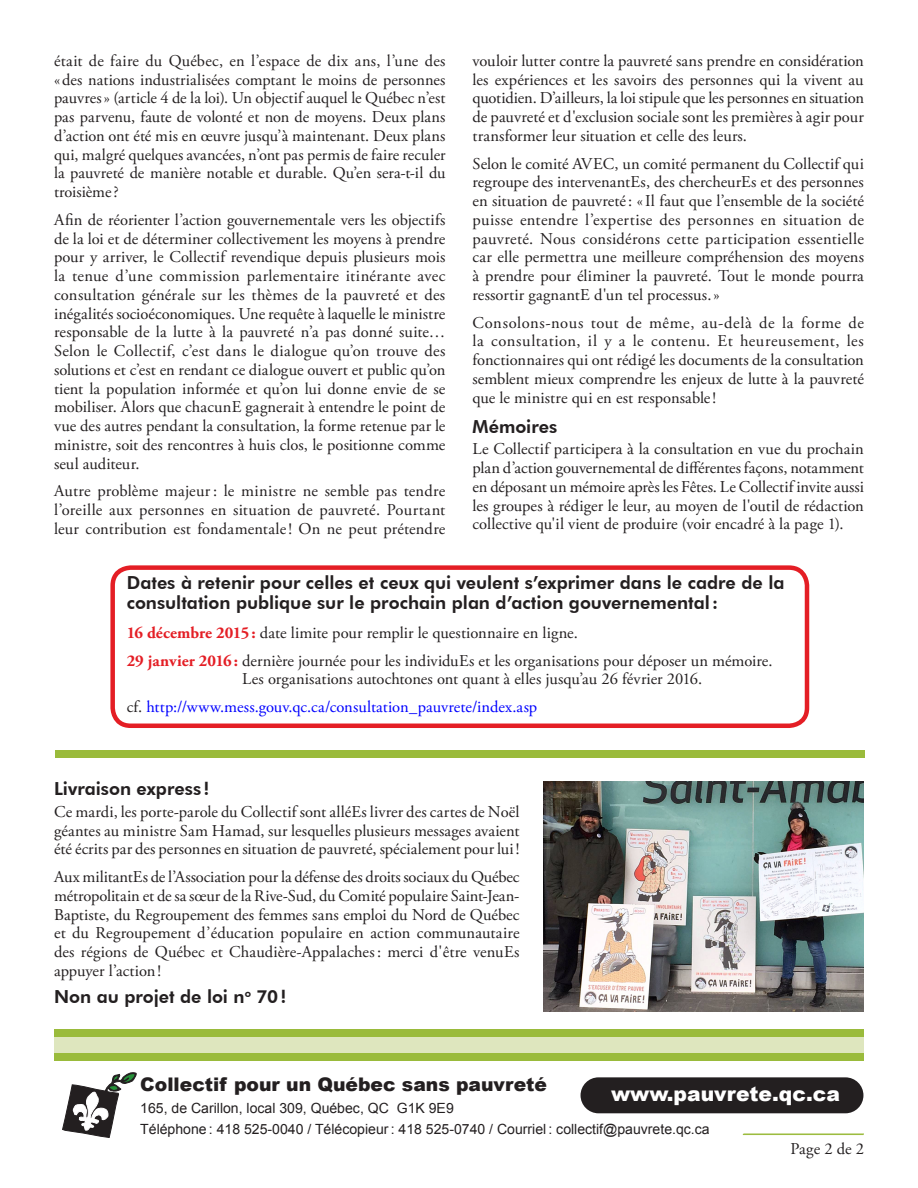
<style>
.page{position:relative;width:918px;height:1188px;background:#fff}
.page>*{position:absolute;margin:0;border:0;box-sizing:border-box;transform-origin:0 0}
.t1{font:900 20.25px "Arial";color:#fff}
.t2{font:900 18.75px "Arial";color:#231f20}
.t3{font:800 18px/19.5px "Futura BT";color:#231f20}
.t4{font:16.5px/18.8px "Adobe Garamond Pro";color:#231f20;text-align:justify}
.t5{font:14.1px/21.9px "Arial";color:#231f20}
.s1{font-weight:700;color:#e41e25}
.s2{color:#00f}
</style>
<div class="page">
<div style="left:581px;top:1077px;width:282px;height:36px;background:#231f20;border-radius:18px"></div>
<svg style="left:62px;top:1072px;width:75px;height:66px"></svg>
<div style="left:54px;top:1029px;width:810px;height:32px;background:#dee6be"></div>
<div style="left:54px;top:1029px;width:810px;height:8px;background:#9abb3b"></div>
<div style="left:55px;top:751px;width:810px;height:7px;background:#9abb3b"></div>
<div style="left:54px;top:1054px;width:810px;height:7px;background:#9abb3b"></div>
<hr style="left:743px;top:1134px;width:121px;height:1px;background:#9abb3b">
<div style="left:110px;top:565px;width:699px;height:163px;border:4px solid #e41e25;border-radius:18px"></div>
<img style="left:544px;top:782px;width:320px;height:229px">
<p class="t4" style="left:54px;top:52px;width:393px">était de faire du Québec, en l’espace de dix ans, l’une des «des nations industrialisées comptant le moins de personnes pauvres» (article 4 de la loi). Un objectif auquel le Québec n’est pas parvenu, faute de volonté et non de moyens. Deux plans d’action ont été mis en œuvre jusqu’à maintenant. Deux plans qui, malgré quelques avancées, n’ont pas permis de faire reculer la pauvreté de manière notable et durable. Qu’en sera-t-il du troisième?</p>
<p class="t4" style="left:54px;top:211px;width:393px">Afin de réorienter l’action gouvernementale vers les objectifs de la loi et de déterminer collectivement les moyens à prendre pour y arriver, le Collectif revendique depuis plusieurs mois la tenue d’une commission parlementaire itinérante avec consultation générale sur les thèmes de la pauvreté et des inégalités socioéconomiques. Une requête à laquelle le ministre responsable de la lutte à la pauvreté n’a pas donné suite… Selon le Collectif, c’est dans le dialogue qu’on trouve des solutions et c’est en rendant ce dialogue ouvert et public qu’on tient la population informée et qu’on lui donne envie de se mobiliser. Alors que chacunE gagnerait à entendre le point de vue des autres pendant la consultation, la forme retenue par le ministre, soit des rencontres à huis clos, le positionne comme seul auditeur.</p>
<p class="t4" style="left:54px;top:482px;width:393px">Autre problème majeur: le ministre ne semble pas tendre l’oreille aux personnes en situation de pauvreté. Pourtant leur contribution est fondamentale! On ne peut prétendre</p>
<p class="t4" style="left:473px;top:52px;width:393px">vouloir lutter contre la pauvreté sans prendre en considération les expériences et les savoirs des personnes qui la vivent au quotidien. D’ailleurs, la loi stipule que les personnes en situation de pauvreté et d'exclusion sociale sont les premières à agir pour transformer leur situation et celle des leurs.</p>
<p class="t4" style="left:473px;top:155px;width:393px">Selon le comité AVEC, un comité permanent du Collectif qui regroupe des intervenantEs, des chercheurEs et des personnes en situation de pauvreté: «Il faut que l’ensemble de la société puisse entendre l’expertise des personnes en situation de pauvreté. Nous considérons cette participation essentielle car elle permettra une meilleure compréhension des moyens à prendre pour éliminer la pauvreté. Tout le monde pourra ressortir gagnantE d'un tel processus.»</p>
<p class="t4" style="left:473px;top:314px;width:393px">Consolons-nous tout de même, au-delà de la forme de la consultation, il y a le contenu. Et heureusement, les fonctionnaires qui ont rédigé les documents de la consultation semblent mieux comprendre les enjeux de lutte à la pauvreté que le ministre qui en est responsable!</p>
<p class="t3" style="left:472px;top:416px;width:86px">Mémoires</p>
<p class="t4" style="left:472px;top:440px;width:393px">Le Collectif participera à la consultation en vue du prochain plan d’action gouvernemental de différentes façons, notamment en déposant un mémoire après les Fêtes. Le Collectif invite aussi les groupes à rédiger le leur, au moyen de l'outil de rédaction collective qu'il vient de produire (voir encadré à la page 1).</p>
<p class="t3" style="left:127px;top:573px;width:659px">Dates à retenir pour celles et ceux qui veulent s’exprimer dans le cadre de la consultation publique sur le prochain plan d’action gouvernemental:</p>
<p class="t4" style="left:127px;top:619px;width:647px;line-height:27.8px"><span class="s1">16 décembre 2015:</span> date limite pour remplir le questionnaire en ligne.<br><span class="s1">29 janvier 2016:</span> dernière journée pour les individuEs et les organisations pour déposer un mémoire.</p>
<p class="t4" style="left:127px;top:666px;width:577px;line-height:27.8px;text-indent:116px">Les organisations autochtones ont quant à elles jusqu’au 26 février 2016. cf. <span class="s2">http://www.mess.gouv.qc.ca/consultation_pauvrete/index.asp</span></p>
<p class="t3" style="left:54px;top:779px;width:157px">Livraison express !</p>
<p class="t4" style="left:54px;top:803px;width:467px">Ce mardi, les porte-parole du Collectif sont alléEs livrer des cartes de Noël géantes au ministre Sam Hamad, sur lesquelles plusieurs messages avaient été écrits par des personnes en situation de pauvreté, spécialement pour lui !</p>
<p class="t4" style="left:54px;top:868px;width:467px">Aux militantEs de l’Association pour la défense des droits sociaux du Québec métropolitain et de sa sœur de la Rive-Sud, du Comité populaire Saint-Jean-Baptiste, du Regroupement des femmes sans emploi du Nord de Québec et du Regroupement d’éducation populaire en action communautaire des régions de Québec et Chaudière-Appalaches: merci d'être venuEs appuyer l’action!</p>
<p class="t3" style="left:54px;top:987px;width:234px">Non au projet de loi n<sup>o</sup> 70!</p>
<p class="t2" style="left:140px;top:1074px;width:408px">Collectif pour un Québec sans pauvreté</p>
<p class="t5" style="left:140px;top:1097px;width:571px">165, de Carillon, local 309, Québec, QC G1K 9E9<br>Téléphone : 418 525-0040 / Télécopieur : 418 525-0740 / Courriel : collectif@pauvrete.qc.ca</p>
<p class="t1" style="left:611px;top:1082px;width:230px">www.pauvrete.qc.ca</p>
<p class="t4" style="left:791px;top:1140px;width:75px">Page 2 de 2</p>
</div>
